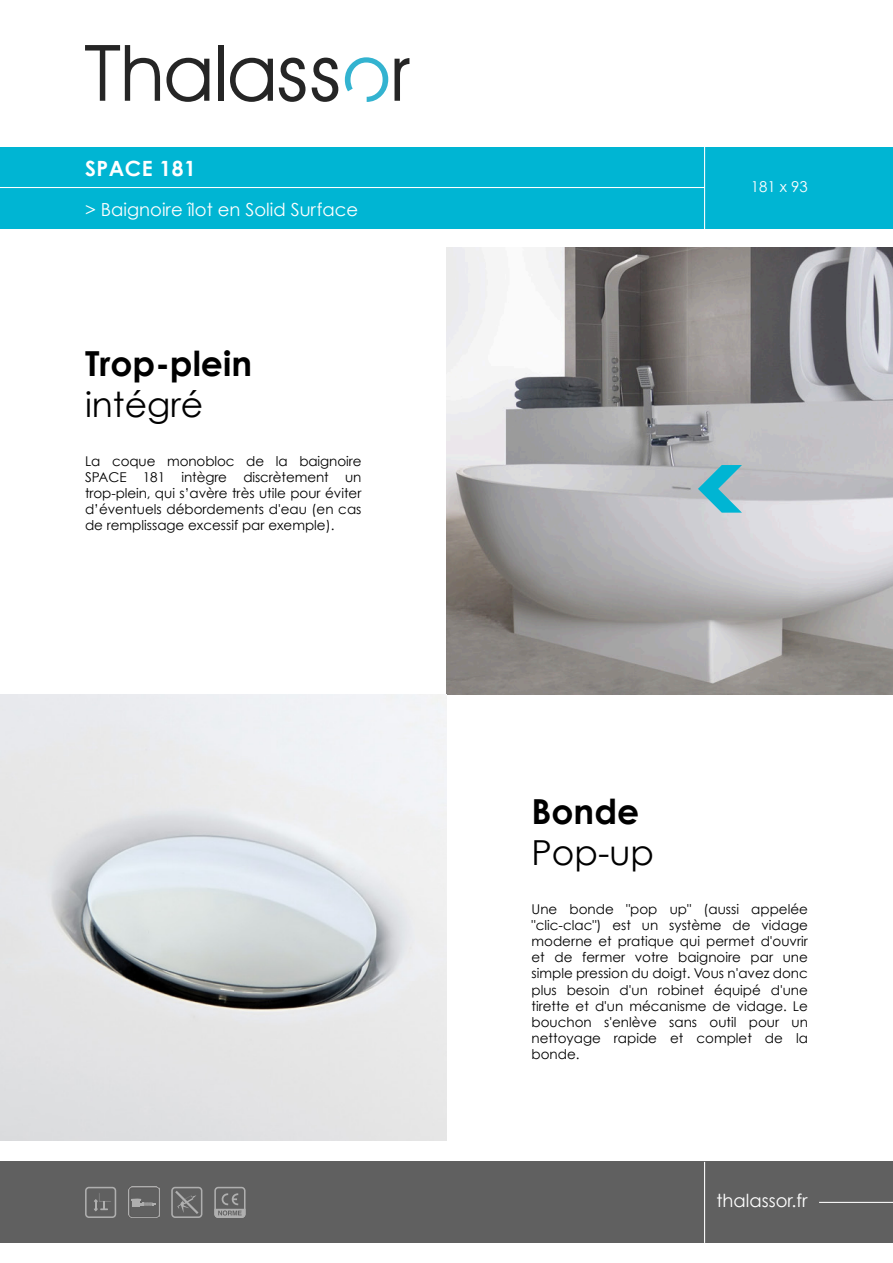
<style>
.page{position:relative;width:893px;height:1263px;background:#fff}
.page>*{position:absolute;margin:0;border:0;box-sizing:border-box;transform-origin:0 0}
.t1{font:700 34.5px/41.4px "Century Gothic";color:#000}
.t2{font:34.5px/41.4px "Century Gothic";color:#000}
.t3{font:700 21px "Century Gothic";letter-spacing:.025em;color:#fff}
.t4{font:18px "Century Gothic";color:#fff}
.t5{font:15px "Century Gothic";color:#fff}
.t6{font:13.5px/16.2px "Century Gothic";color:#000;text-align:justify}
.s1{font-weight:400}
.s2{font-weight:700}
</style>
<div class="page">
<div style="left:0;top:1162px;width:893px;height:81px;background:#606060"></div>
<div style="left:0;top:147px;width:893px;height:81px;background:#00b5d3"></div>
<hr style="left:0;top:187px;width:704px;height:1px;background:#fff">
<hr style="left:704px;top:142px;width:1px;height:93px;background:#fff">
<svg style="left:85px;top:45px;width:75px;height:56px"></svg>
<svg style="left:166px;top:58px;width:43px;height:44px"></svg>
<div style="left:218px;top:45px;width:5px;height:56px;background:#252525"></div>
<svg style="left:230px;top:58px;width:43px;height:44px"></svg>
<svg style="left:279px;top:58px;width:26px;height:44px"></svg>
<svg style="left:312px;top:58px;width:26px;height:44px"></svg>
<svg style="left:395px;top:58px;width:14px;height:43px"></svg>
<svg style="left:345px;top:57px;width:43px;height:45px"></svg>
<hr style="left:819px;top:1202px;width:74px;height:1px;background:#fff">
<hr style="left:704px;top:1162px;width:1px;height:81px;background:#fff">
<svg style="left:171px;top:1187px;width:31px;height:31px"></svg>
<svg style="left:85px;top:1187px;width:31px;height:31px"></svg>
<svg style="left:214px;top:1187px;width:32px;height:31px"></svg>
<img style="left:128px;top:1187px;width:31px;height:31px">
<svg style="left:131px;top:1198px;width:25px;height:8px"></svg>
<img style="left:446px;top:248px;width:447px;height:446px">
<img style="left:0;top:694px;width:446px;height:447px">
<svg style="left:698px;top:465px;width:44px;height:48px;background:#68bbcb"></svg>
<p class="t3" style="left:85px;top:153px;width:112px">SPACE 181</p>
<p class="t4" style="left:85px;top:197px;width:275px">&gt; Baignoire îlot en Solid Surface</p>
<p class="t1" style="left:85px;top:341px;width:168px">Trop-plein <span class="s1">intégré</span></p>
<p class="t6" style="left:85px;top:452px;width:278px">La coque monobloc de la baignoire SPACE 181 intègre discrètement un trop-plein, qui s’avère très utile pour éviter d’éventuels débordements d'eau (en cas de remplissage excessif par exemple).</p>
<p class="t5" style="left:751px;top:176px;width:59px">181 x 93</p>
<p class="t2" style="left:531px;top:790px;width:124px"><span class="s2">Bonde<br></span>Pop-up</p>
<p class="t6" style="left:531px;top:900px;width:278px">Une bonde "pop up" (aussi appelée "clic-clac") est un système de vidage moderne et pratique qui permet d'ouvrir et de fermer votre baignoire par une simple pression du doigt. Vous n'avez donc plus besoin d'un robinet équipé d'une tirette et d'un mécanisme de vidage. Le bouchon s'enlève sans outil pour un nettoyage rapide et complet de la bonde.</p>
<p class="t4" style="left:716px;top:1188px;width:93px">thalassor.fr</p>
</div>
